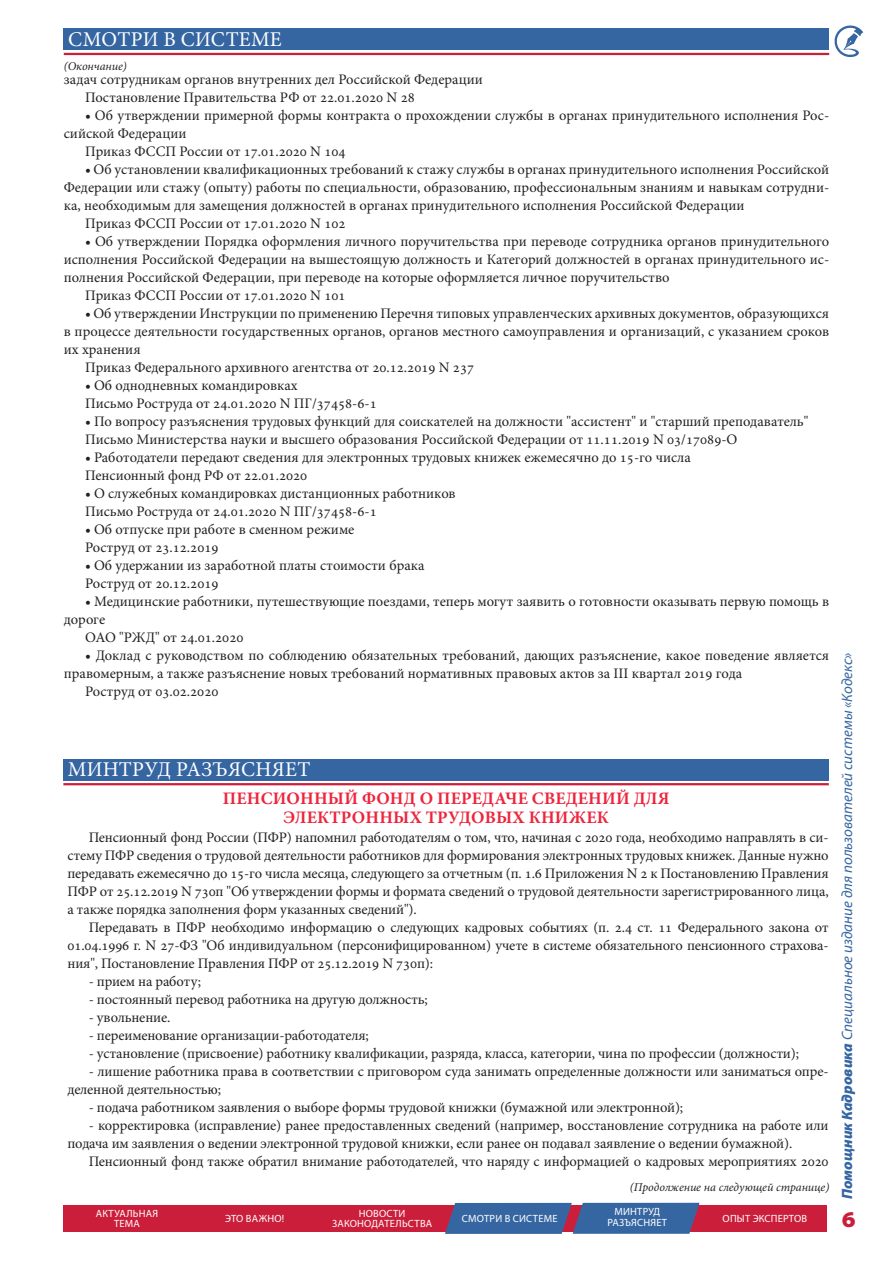
<style>
.page{position:relative;width:893px;height:1263px;background:#fff}
.page>*{position:absolute;margin:0;border:0;box-sizing:border-box;transform-origin:0 0}
.t1{font:900 semi-expanded 22.5px "Myriad Pro";color:#cb1e3b}
.t2{font:21px "Minion Pro";letter-spacing:.01em;color:#fff}
.t3{font:700 17.55px/18.6px "Minion Pro";letter-spacing:.01em;color:#ed253d;text-align:center}
.t4{font:italic 15px "Myriad Pro";color:#3566a2}
.t5{font:14.55px/18px "Minion Pro";color:#231f20}
.t6{font:italic 12px "Minion Pro";color:#231f20}
.t7{font:10.5px/10.5px "Myriad Pro";letter-spacing:.02em;color:#fff;text-align:center}
.s1{font-size:15px}
.s2{font-weight:900}
</style>
<div class="page">
<svg style="left:834px;top:25px;width:29px;height:32px"></svg>
<div style="left:64px;top:29px;width:765px;height:21px;background:#3566a2"></div>
<hr style="left:64px;top:53px;width:765px;height:2px;background:#cb1e3b">
<div style="left:63px;top:1205px;width:764px;height:26px;background:#cb1e3b"></div>
<div style="left:63px;top:759px;width:766px;height:21px;background:#3566a2"></div>
<hr style="left:63px;top:783px;width:766px;height:2px;background:#cb1e3b">
<svg style="left:445px;top:1203px;width:255px;height:31px;background:#43639b"></svg>
<h2 class="t2" style="left:68px;top:25px;width:215px">СМОТРИ В СИСТЕМЕ</h2>
<p class="t6" style="left:64px;top:58px;width:65px">(Окончание)</p>
<p class="t5" style="left:85px;top:71px;width:399px;text-indent:-21px">задач сотрудникам органов внутренних дел Российской Федерации<br>Постановление Правительства РФ от 22.01.2020 N 28</p>
<p class="t5" style="left:85px;top:107px;width:746px"><span class="s1">•</span> Об утверждении примерной формы контракта о прохождении службы в органах принудительного исполнения Рос-</p>
<p class="t5" style="left:64px;top:125px;width:124px">сийской Федерации</p>
<p class="t5" style="left:85px;top:143px;width:262px">Приказ ФССП России от 17.01.2020 N 104</p>
<p class="t5" style="left:85px;top:161px;width:746px"><span class="s1">•</span> Об установлении квалификационных требований к стажу службы в органах принудительного исполнения Российской</p>
<p class="t5" style="left:64px;top:179px;width:767px">Федерации или стажу (опыту) работы по специальности, образованию, профессиональным знаниям и навыкам сотрудни-</p>
<p class="t5" style="left:64px;top:197px;width:682px">ка, необходимым для замещения должностей в органах принудительного исполнения Российской Федерации</p>
<p class="t5" style="left:85px;top:215px;width:262px">Приказ ФССП России от 17.01.2020 N 102</p>
<p class="t5" style="left:85px;top:233px;width:746px"><span class="s1">•</span> Об утверждении Порядка оформления личного поручительства при переводе сотрудника органов принудительного</p>
<p class="t5" style="left:64px;top:251px;width:767px">исполнения Российской Федерации на вышестоящую должность и Категорий должностей в органах принудительного ис-</p>
<p class="t5" style="left:64px;top:269px;width:607px">полнения Российской Федерации, при переводе на которые оформляется личное поручительство</p>
<p class="t5" style="left:85px;top:287px;width:262px">Приказ ФССП России от 17.01.2020 N 101</p>
<p class="t5" style="left:85px;top:305px;width:746px"><span class="s1">•</span> Об утверждении Инструкции по применению Перечня типовых управленческих архивных документов, образующихся</p>
<p class="t5" style="left:64px;top:323px;width:767px">в процессе деятельности государственных органов, органов местного самоуправления и организаций, с указанием сроков</p>
<p class="t5" style="left:64px;top:341px;width:78px">их хранения</p>
<p class="t5" style="left:85px;top:359px;width:391px">Приказ Федерального архивного агентства от 20.12.2019 N 237</p>
<p class="t5" style="left:85px;top:377px;width:293px"><span class="s1">•</span> Об однодневных командировках<br>Письмо Роструда от 24.01.2020 N ПГ/37458-6-1</p>
<p class="t5" style="left:85px;top:413px;width:725px"><span class="s1">•</span> По вопросу разъяснения трудовых функций для соискателей на должности "ассистент" и "старший преподаватель"<br>Письмо Министерства науки и высшего образования Российской Федерации от 11.11.2019 N 03/17089-О</p>
<p class="t5" style="left:85px;top:449px;width:607px"><span class="s1">•</span> Работодатели передают сведения для электронных трудовых книжек ежемесячно до 15-го числа<br>Пенсионный фонд РФ от 22.01.2020</p>
<p class="t5" style="left:85px;top:485px;width:372px"><span class="s1">•</span> О служебных командировках дистанционных работников<br>Письмо Роструда от 24.01.2020 N ПГ/37458-6-1</p>
<p class="t5" style="left:85px;top:521px;width:271px"><span class="s1">•</span> Об отпуске при работе в сменном режиме<br>Роструд от 23.12.2019</p>
<p class="t5" style="left:85px;top:557px;width:341px"><span class="s1">•</span> Об удержании из заработной платы стоимости брака<br>Роструд от 20.12.2019</p>
<p class="t5" style="left:85px;top:593px;width:746px"><span class="s1">•</span> Медицинские работники, путешествующие поездами, теперь могут заявить о готовности оказывать первую помощь в</p>
<p class="t5" style="left:64px;top:611px;width:43px">дороге</p>
<p class="t5" style="left:85px;top:629px;width:160px">ОАО "РЖД" от 24.01.2020</p>
<p class="t5" style="left:85px;top:647px;width:746px"><span class="s1">•</span> Доклад с руководством по соблюдению обязательных требований, дающих разъяснение, какое поведение является</p>
<p class="t5" style="left:64px;top:665px;width:680px">правомерным, а также разъяснение новых требований нормативных правовых актов за III квартал 2019 года</p>
<p class="t5" style="left:85px;top:683px;width:135px">Роструд от 03.02.2020</p>
<h2 class="t2" style="left:68px;top:755px;width:244px">МИНТРУД РАЗЪЯСНЯЕТ</h2>
<p class="t3" style="left:223px;top:789px;width:448px">ПЕНСИОННЫЙ ФОНД О ПЕРЕДАЧЕ СВЕДЕНИЙ ДЛЯ<br>ЭЛЕКТРОННЫХ ТРУДОВЫХ КНИЖЕК</p>
<p class="t5" style="left:67px;top:828px;width:763px;text-align:justify;text-indent:21px">Пенсионный фонд России (ПФР) напомнил работодателям о том, что, начиная с 2020 года, необходимо направлять в си&shy;стему ПФР сведения о трудовой деятельности работников для формирования электронных трудовых книжек. Данные нужно передавать ежемесячно до 15-го числа месяца, следующего за отчетным (п. 1.6 Приложения N 2 к Постановлению Правления ПФР от 25.12.2019 N 730п "Об утверждении формы и формата сведений о трудовой деятельности зарегистрированного лица, а также порядка заполнения форм указанных сведений").</p>
<p class="t5" style="left:67px;top:918px;width:763px;text-align:justify;text-indent:21px">Передавать в ПФР необходимо информацию о следующих кадровых событиях (п. 2.4 ст. 11 Федерального закона от 01.04.1996 г. N 27-ФЗ "Об индивидуальном (персонифицированном) учете в системе обязательного пенсионного страхова&shy;ния", Постановление Правления ПФР от 25.12.2019 N 730п):</p>
<p class="t5" style="left:89px;top:972px;width:114px">- прием на работу;</p>
<p class="t5" style="left:89px;top:990px;width:340px">- постоянный перевод работника на другую должность;</p>
<p class="t5" style="left:89px;top:1008px;width:83px">- увольнение.</p>
<p class="t5" style="left:89px;top:1026px;width:282px">- переименование организации-работодателя;</p>
<p class="t5" style="left:89px;top:1044px;width:712px">- установление (присвоение) работнику квалификации, разряда, класса, категории, чина по профессии (должности);</p>
<p class="t5" style="left:67px;top:1062px;width:763px;text-indent:21px">- лишение работника права в соответствии с приговором суда занимать определенные должности или заниматься опре&shy;деленной деятельностью;</p>
<p class="t5" style="left:89px;top:1098px;width:596px">- подача работником заявления о выборе формы трудовой книжки (бумажной или электронной);</p>
<p class="t5" style="left:67px;top:1116px;width:763px;text-indent:21px">- корректировка (исправление) ранее предоставленных сведений (например, восстановление сотрудника на работе или подача им заявления о ведении электронной трудовой книжки, если ранее он подавал заявление о ведении бумажной).</p>
<p class="t5" style="left:89px;top:1152px;width:741px">Пенсионный фонд также обратил внимание работодателей, что наряду с информацией о кадровых мероприятиях 2020</p>
<p class="t6" style="left:630px;top:1179px;width:201px">(Продолжение на следующей странице)</p>
<p class="t7" style="left:607px;top:1206px;width:61px">МИНТРУД<br>РАЗЪЯСНЯЕТ</p>
<p class="t7" style="left:96px;top:1208px;width:64px">АКТУАЛЬНАЯ<br>ТЕМА</p>
<p class="t7" style="left:225px;top:1213px;width:60px">ЭТО ВАЖНО!</p>
<p class="t7" style="left:332px;top:1208px;width:102px">НОВОСТИ<br>ЗАКОНОДАТЕЛЬСТВА</p>
<p class="t7" style="left:462px;top:1213px;width:97px">СМОТРИ В СИСТЕМЕ</p>
<p class="t7" style="left:607px;top:1208px;width:61px">МИНТРУД<br>РАЗЪЯСНЯЕТ</p>
<p class="t7" style="left:723px;top:1213px;width:86px">ОПЫТ ЭКСПЕРТОВ</p>
<p class="t4" style="left:838px;top:1199px;width:548px;rotate:-90deg"><span class="s2">Помощник Кадровика</span> Специальное издание для пользователей системы «Кодекс»</p>
<h1 class="t1" style="left:842px;top:1204px;width:15px">6</h1>
</div>
